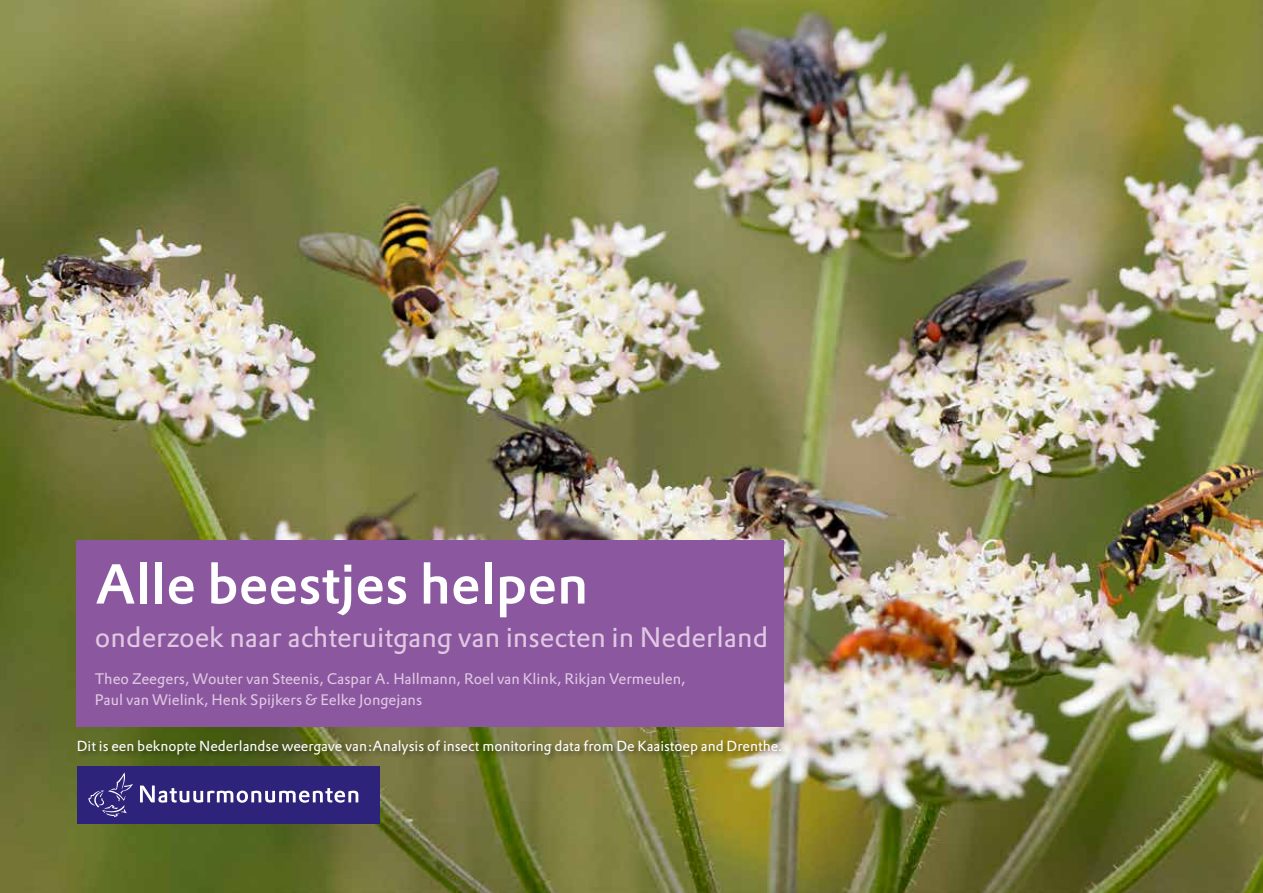
<style>
.page{position:relative;width:1263px;height:893px;background:#fff}
.page>*{position:absolute;margin:0;border:0;box-sizing:border-box;transform-origin:0 0}
.t1{font:55.05px "DTL Prokyon T Medium";color:#fff}
.t2{font:27.6px "DTL Prokyon T";color:#e0c8e2}
.t3{font:15px/21px "DTL Prokyon T";color:#e0c8e2}
.t4{font:14.25px "DTL Prokyon T";color:#fff}
</style>
<div class="page">
<img style="left:0;top:0;width:1263px;height:893px">
<div style="left:77px;top:766px;width:302px;height:58px;background:#2d237a"></div>
<svg style="left:88px;top:772px;width:45px;height:45px"></svg>
<svg style="left:140px;top:785px;width:218px;height:18px"></svg>
<div style="left:77px;top:540px;width:707px;height:187px;background:#8b58a0"></div>
<div style="left:77px;top:739px;width:711px;height:23px;background:#000;opacity:.45"></div>
<h1 class="t1" style="left:95px;top:547px;width:495px">Alle beestjes helpen</h1>
<h2 class="t2" style="left:95px;top:619px;width:675px">onderzoek naar achteruitgang van insecten in Nederland</h2>
<p class="t3" style="left:95px;top:668px;width:592px">Theo Zeegers, Wouter van Steenis, Caspar A. Hallmann, Roel van Klink, Rikjan Vermeulen,<br>Paul van Wielink, Henk Spijkers &amp; Eelke Jongejans</p>
<p class="t4" style="left:77px;top:737px;width:707px">Dit is een beknopte Nederlandse weergave van:Analysis of insect monitoring data from De Kaaistoep and Drenthe.</p>
</div>
